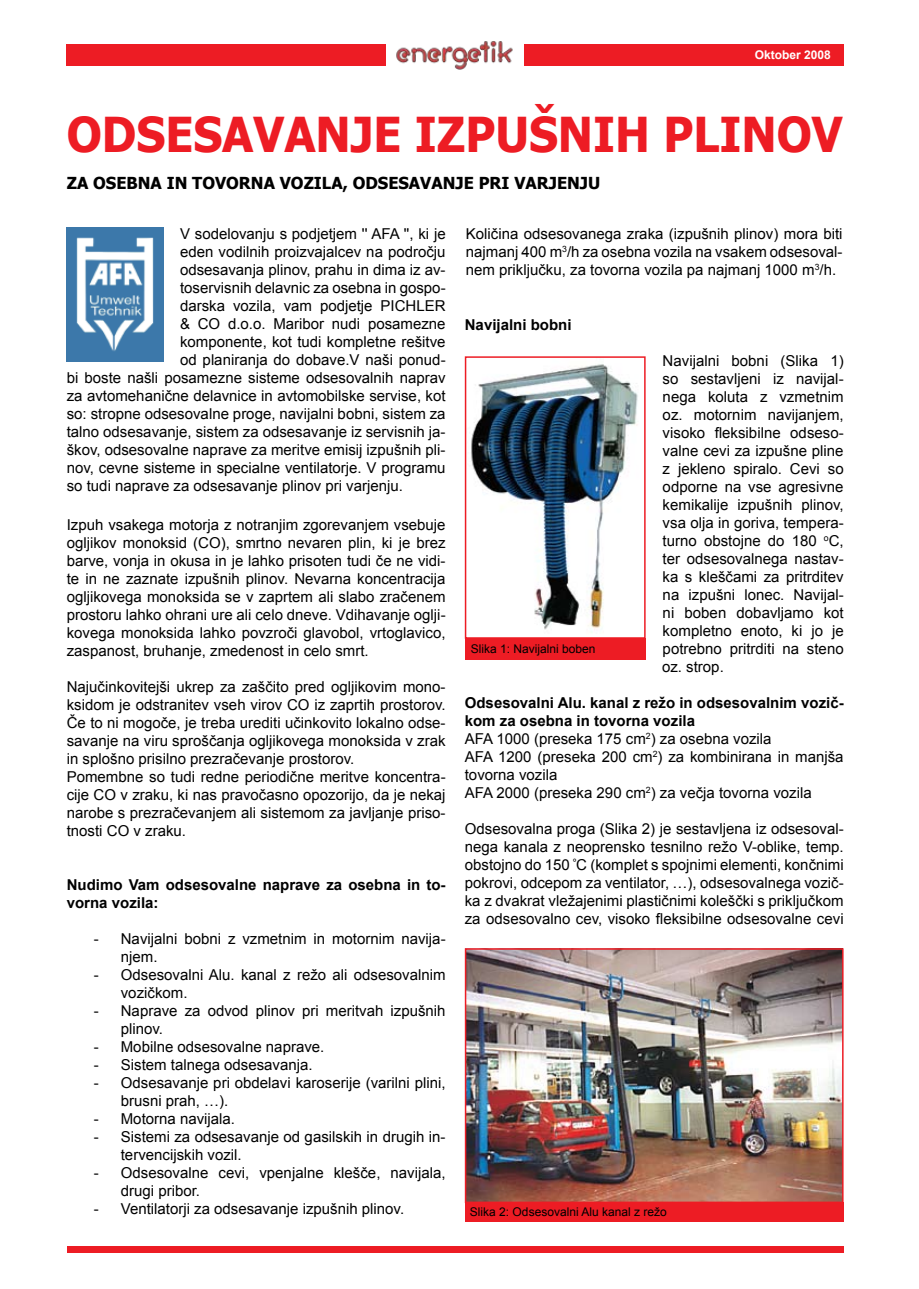
<style>
.page{position:relative;width:919px;height:1289px;background:#fff}
.page>*{position:absolute;margin:0;border:0;box-sizing:border-box;transform-origin:0 0}
.t1{font:700 48px "Tahoma";color:#ed1c24;scale:.95 1}
.t2{font:700 16.5px "Tahoma";color:#000}
.t3{font:15px/18px "Arial";color:#000}
.t4{font:700 15px/18px "Arial";color:#000}
.t5{font:12px "Arial";color:#000}
.t6{font:700 12px "Arial";color:#fff}
.s1{font-weight:700}
</style>
<div class="page">
<div style="left:67px;top:45px;width:319px;height:21px;background:#ed1c24"></div>
<div style="left:524px;top:45px;width:319px;height:21px;background:#ed1c24"></div>
<img style="left:396px;top:41px;width:117px;height:29px">
<div style="left:67px;top:1245px;width:776px;height:7px;background:#ed1c24"></div>
<img style="left:67px;top:228px;width:96px;height:133px">
<img style="left:471px;top:364px;width:167px;height:269px">
<div style="left:465px;top:356px;width:180px;height:282px;border:2px solid #ed1c24"></div>
<img style="left:468px;top:951px;width:372px;height:248px">
<div style="left:465px;top:948px;width:378px;height:254px;border:2px solid #ed1c24"></div>
<div style="left:465px;top:1201px;width:378px;height:20px;background:#ed1c24"></div>
<div style="left:465px;top:638px;width:180px;height:21px;background:#ed1c24"></div>
<p class="t6" style="left:754px;top:47px;width:77px">Oktober 2008</p>
<h1 class="t1" style="left:67px;top:100px;width:818px">ODSESAVANJE IZPUŠNIH PLINOV</h1>
<p class="t2" style="left:67px;top:172px;width:535px">ZA OSEBNA IN TOVORNA VOZILA, ODSESAVANJE PRI VARJENJU</p>
<p class="t3" style="left:466px;top:224px;width:378px;text-align:justify">Količina odsesovanega zraka (izpušnih plinov) mora biti najmanj 400 m<sup>3</sup>/h za osebna vozila na vsakem odsesoval&shy;nem priključku, za tovorna vozila pa najmanj 1000 m<sup>3</sup>/h.</p>
<p class="t3" style="left:180px;top:224px;width:267px">V sodelovanju s podjetjem '' AFA '', ki je</p>
<p class="t3" style="left:180px;top:242px;width:267px">eden vodilnih proizvajalcev na področju</p>
<p class="t3" style="left:180px;top:260px;width:267px">odsesavanja plinov, prahu in dima iz av-</p>
<p class="t3" style="left:180px;top:278px;width:267px">toservisnih delavnic za osebna in gospo-</p>
<p class="t3" style="left:180px;top:296px;width:267px">darska vozila, vam podjetje PICHLER</p>
<p class="t3" style="left:180px;top:314px;width:267px">&amp; CO d.o.o. Maribor nudi posamezne</p>
<p class="t3" style="left:180px;top:332px;width:267px">komponente, kot tudi kompletne rešitve</p>
<p class="t3" style="left:180px;top:350px;width:267px">od planiranja do dobave.V naši ponud-</p>
<p class="t3" style="left:67px;top:368px;width:380px">bi boste našli posamezne sisteme odsesovalnih naprav</p>
<p class="t3" style="left:67px;top:386px;width:380px">za avtomehanične delavnice in avtomobilske servise, kot</p>
<p class="t3" style="left:67px;top:404px;width:380px">so: stropne odsesovalne proge, navijalni bobni, sistem za</p>
<p class="t3" style="left:67px;top:422px;width:380px">talno odsesavanje, sistem za odsesavanje iz servisnih ja-</p>
<p class="t3" style="left:67px;top:440px;width:380px">škov, odsesovalne naprave za meritve emisij izpušnih pli-</p>
<p class="t3" style="left:67px;top:458px;width:380px">nov, cevne sisteme in specialne ventilatorje. V programu</p>
<p class="t3" style="left:67px;top:476px;width:337px">so tudi naprave za odsesavanje plinov pri varjenju.</p>
<p class="t3" style="left:67px;top:515px;width:380px;text-align:justify">Izpuh vsakega motorja z notranjim zgorevanjem vsebuje ogljikov monoksid (CO), smrtno nevaren plin, ki je brez barve, vonja in okusa in je lahko prisoten tudi če ne vidi&shy;te in ne zaznate izpušnih plinov. Nevarna koncentracija ogljikovega monoksida se v zaprtem ali slabo zračenem prostoru lahko ohrani ure ali celo dneve. Vdihavanje oglji&shy;kovega monoksida lahko povzroči glavobol, vrtoglavico, zaspanost, bruhanje, zmedenost in celo smrt.</p>
<p class="t3" style="left:67px;top:677px;width:380px">Najučinkovitejši ukrep za zaščito pred ogljikovim mono&shy;ksidom je odstranitev vseh virov CO iz zaprtih prostorov.<br>Če to ni mogoče, je treba urediti učinkovito lokalno odse&shy;savanje na viru sproščanja ogljikovega monoksida v zrak in splošno prisilno prezračevanje prostorov.<br>Pomembne so tudi redne periodične meritve koncentra&shy;cije CO v zraku, ki nas pravočasno opozorijo, da je nekaj narobe s prezračevanjem ali sistemom za javljanje priso&shy;tnosti CO v zraku.</p>
<p class="t4" style="left:465px;top:316px;width:108px">Navijalni bobni</p>
<p class="t3" style="left:662px;top:351px;width:183px;text-align:justify">Navijalni bobni (Slika 1) so sestavljeni iz navijal&shy;nega koluta z vzmetnim oz. motornim navijanjem, visoko fleksibilne odseso&shy;valne cevi za izpušne pline z jekleno spiralo. Cevi so odporne na vse agresivne kemikalije izpušnih plinov, vsa olja in goriva, tempera&shy;turno obstojne do 180 <sup>o</sup>C, ter odsesovalnega nastav&shy;ka s kleščami za pritrditev na izpušni lonec. Navijal&shy;ni boben dobavljamo kot kompletno enoto, ki jo je potrebno pritrditi na steno oz. strop.</p>
<p class="t3" style="left:465px;top:693px;width:380px"><span class="s1">Odsesovalni Alu. kanal z režo in odsesovalnim vozič&shy;kom za osebna in tovorna vozila<br></span>AFA 1000 (preseka 175 cm<sup>2</sup>) za osebna vozila<br>AFA 1200 (preseka 200 cm<sup>2</sup>) za kombinirana in manjša tovorna vozila<br>AFA 2000 (preseka 290 cm<sup>2</sup>) za večja tovorna vozila</p>
<p class="t3" style="left:465px;top:819px;width:380px;text-align:justify">Odsesovalna proga (Slika 2) je sestavljena iz odsesoval&shy;nega kanala z neoprensko tesnilno režo V-oblike, temp. obstojno do 150 <sup>º</sup>C (komplet s spojnimi elementi, končnimi pokrovi, odcepom za ventilator, …), odsesovalnega vozič&shy;ka z dvakrat vležajenimi plastičnimi koleščki s priključkom za odsesovalno cev, visoko fleksibilne odsesovalne cevi</p>
<p class="t5" style="left:470px;top:640px;width:126px">Slika 1: Navijalni boben</p>
<p class="t4" style="left:67px;top:876px;width:380px">Nudimo Vam odsesovalne naprave za osebna in to&shy;vorna vozila:</p>
<p class="t3" style="left:121px;top:929px;width:326px;text-indent:-27px">- Navijalni bobni z vzmetnim in motornim navija&shy;njem.</p>
<p class="t3" style="left:121px;top:965px;width:326px;text-indent:-27px">- Odsesovalni Alu. kanal z režo ali odsesovalnim vozičkom.</p>
<p class="t3" style="left:121px;top:1001px;width:326px;text-indent:-27px">- Naprave za odvod plinov pri meritvah izpušnih plinov.</p>
<p class="t3" style="left:94px;top:1037px;width:232px">- Mobilne odsesovalne naprave.</p>
<p class="t3" style="left:94px;top:1055px;width:220px">- Sistem talnega odsesavanja.</p>
<p class="t3" style="left:121px;top:1073px;width:326px;text-indent:-27px">- Odsesavanje pri obdelavi karoserije (varilni plini, brusni prah, …).</p>
<p class="t3" style="left:94px;top:1109px;width:143px">- Motorna navijala.</p>
<p class="t3" style="left:121px;top:1127px;width:326px;text-indent:-27px">- Sistemi za odsesavanje od gasilskih in drugih in&shy;tervencijskih vozil.</p>
<p class="t3" style="left:121px;top:1163px;width:326px;text-indent:-27px">- Odsesovalne cevi, vpenjalne klešče, navijala, drugi pribor.</p>
<p class="t3" style="left:94px;top:1199px;width:312px">- Ventilatorji za odsesavanje izpušnih plinov.</p>
<p class="t5" style="left:470px;top:1203px;width:198px">Slika 2: Odsesovalni Alu kanal z režo</p>
</div>
